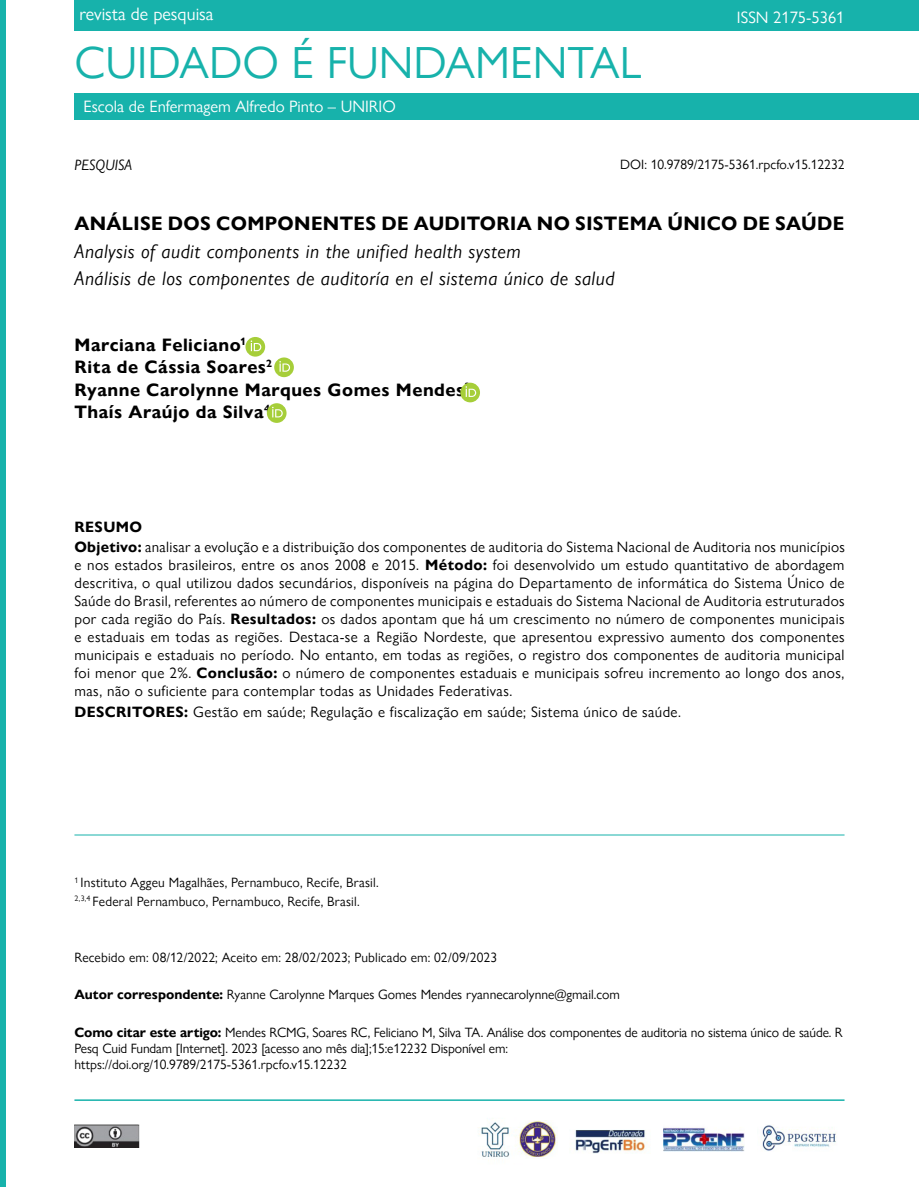
<style>
.page{position:relative;width:919px;height:1187px;background:#fff}
.page>*{position:absolute;margin:0;border:0;box-sizing:border-box;transform-origin:0 0}
.t1{font:45px "Gill Sans Nova";color:#17b2ab}
.t2{font:italic 19.5px/27.6px "Gill Sans Nova";letter-spacing:.025em;color:#000}
.t3{font:700 19.5px "Gill Sans Nova";letter-spacing:.02em;color:#000}
.t4{font:700 18px/22.5px "Gill Sans Nova";letter-spacing:.03em;color:#000}
.t5{font:18px "Gill Sans Nova";color:#fff}
.t6{font:16.5px "Gill Sans Nova";color:#fff}
.t7{font:15px/18px "Gill Sans Nova";letter-spacing:.025em;color:#000}
.t8{font:italic 15px "Gill Sans Nova";color:#000}
.t9{font:13.5px/16.2px "Gill Sans Nova";color:#000}
.s1{font-weight:700}
</style>
<div class="page">
<div style="left:74px;top:0;width:844px;height:31px;background:#17b2ab"></div>
<div style="left:74px;top:93px;width:844px;height:27px;background:#17b2ab"></div>
<div style="left:0;top:0;width:5px;height:1186px;background:#17b2ab"></div>
<img style="left:74px;top:1124px;width:66px;height:23px">
<hr style="left:74px;top:1099px;width:770px;height:1px;background:#17b2ab">
<img style="left:479px;top:1122px;width:31px;height:36px">
<img style="left:570px;top:1130px;width:77px;height:23px">
<img style="left:663px;top:1127px;width:81px;height:24px">
<img style="left:516px;top:1120px;width:41px;height:37px">
<img style="left:762px;top:1125px;width:74px;height:26px">
<svg style="left:245px;top:337px;width:20px;height:19px"></svg>
<svg style="left:251px;top:340px;width:10px;height:11px"></svg>
<svg style="left:274px;top:357px;width:20px;height:20px"></svg>
<svg style="left:279px;top:361px;width:11px;height:10px"></svg>
<div style="left:460px;top:382px;width:20px;height:20px;background:#a6ce39;border-radius:50%"></div>
<svg style="left:465px;top:386px;width:11px;height:11px"></svg>
<div style="left:267px;top:403px;width:19px;height:20px;background:#a6ce39;border-radius:50%"></div>
<svg style="left:272px;top:407px;width:11px;height:10px"></svg>
<hr style="left:74px;top:834px;width:770px;height:1px;background:#17b2ab">
<p class="t5" style="left:79px;top:3px;width:135px">revista de pesquisa</p>
<h1 class="t1" style="left:74px;top:35px;width:568px">CUIDADO É FUNDAMENTAL</h1>
<p class="t6" style="left:84px;top:97px;width:313px">Escola de Enfermagem Alfredo Pinto – UNIRIO</p>
<p class="t6" style="left:736px;top:7px;width:109px">ISSN 2175-5361</p>
<p class="t8" style="left:74px;top:156px;width:59px">PESQUISA</p>
<p class="t9" style="left:620px;top:156px;width:226px">DOI: 10.9789/2175-5361.rpcfo.v15.12232</p>
<h2 class="t3" style="left:74px;top:211px;width:771px">ANÁLISE DOS COMPONENTES DE AUDITORIA NO SISTEMA ÚNICO DE SAÚDE</h2>
<h2 class="t2" style="left:74px;top:237px;width:541px">Analysis of audit components in the unified health system<br>Análisis de los componentes de auditoría en el sistema único de salud</h2>
<p class="t4" style="left:74px;top:333px;width:397px">Marciana Feliciano<sup>1<br></sup>Rita de Cássia Soares<sup>2<br></sup>Ryanne Carolynne Marques Gomes Mendes<sup>3<br></sup>Thaís Araújo da Silva<sup>4</sup></p>
<p class="t7" style="left:74px;top:517px;width:772px;line-height:20.1px"><span class="s1">RESUMO<br>Objetivo:</span> analisar a evolução e a distribuição dos componentes de auditoria do Sistema Nacional de Auditoria nos municípios</p>
<p class="t7" style="left:74px;top:556px;width:771px;text-align:justify">e nos estados brasileiros, entre os anos 2008 e 2015. <span class="s1">Método:</span> foi desenvolvido um estudo quantitativo de abordagem descritiva, o qual utilizou dados secundários, disponíveis na página do Departamento de informática do Sistema Único de Saúde do Brasil, referentes ao número de componentes municipais e estaduais do Sistema Nacional de Auditoria estruturados por cada região do País. <span class="s1">Resultados:</span> os dados apontam que há um crescimento no número de componentes municipais e estaduais em todas as regiões. Destaca-se a Região Nordeste, que apresentou expressivo aumento dos componentes municipais e estaduais no período. No entanto, em todas as regiões, o registro dos componentes de auditoria municipal foi menor que 2%. <span class="s1">Conclusão:</span> o número de componentes estaduais e municipais sofreu incremento ao longo dos anos, mas, não o suficiente para contemplar todas as Unidades Federativas.</p>
<p class="t7" style="left:74px;top:702px;width:608px"><span class="s1">DESCRITORES:</span> Gestão em saúde; Regulação e fiscalização em saúde; Sistema único de saúde.</p>
<p class="t9" style="left:74px;top:873px;width:306px;line-height:18.3px"><sup>1</sup> Instituto Aggeu Magalhães, Pernambuco, Recife, Brasil.<br><sup>2,3,4</sup> Federal Pernambuco, Pernambuco, Recife, Brasil.</p>
<p class="t9" style="left:74px;top:948px;width:424px">Recebido em: 08/12/2022; Aceito em: 28/02/2023; Publicado em: 02/09/2023</p>
<p class="t9" style="left:74px;top:986px;width:547px"><span class="s1">Autor correspondente:</span> Ryanne Carolynne Marques Gomes Mendes ryannecarolynne@gmail.com</p>
<p class="t9" style="left:74px;top:1023px;width:769px"><span class="s1">Como citar este artigo:</span> Mendes RCMG, Soares RC, Feliciano M, Silva TA. Análise dos componentes de auditoria no sistema único de saúde. R<br>Pesq Cuid Fundam [Internet]. 2023 [acesso ano mês dia];15:e12232 Disponível em:<br>https://doi.org/10.9789/2175-5361.rpcfo.v15.12232</p>
</div>
